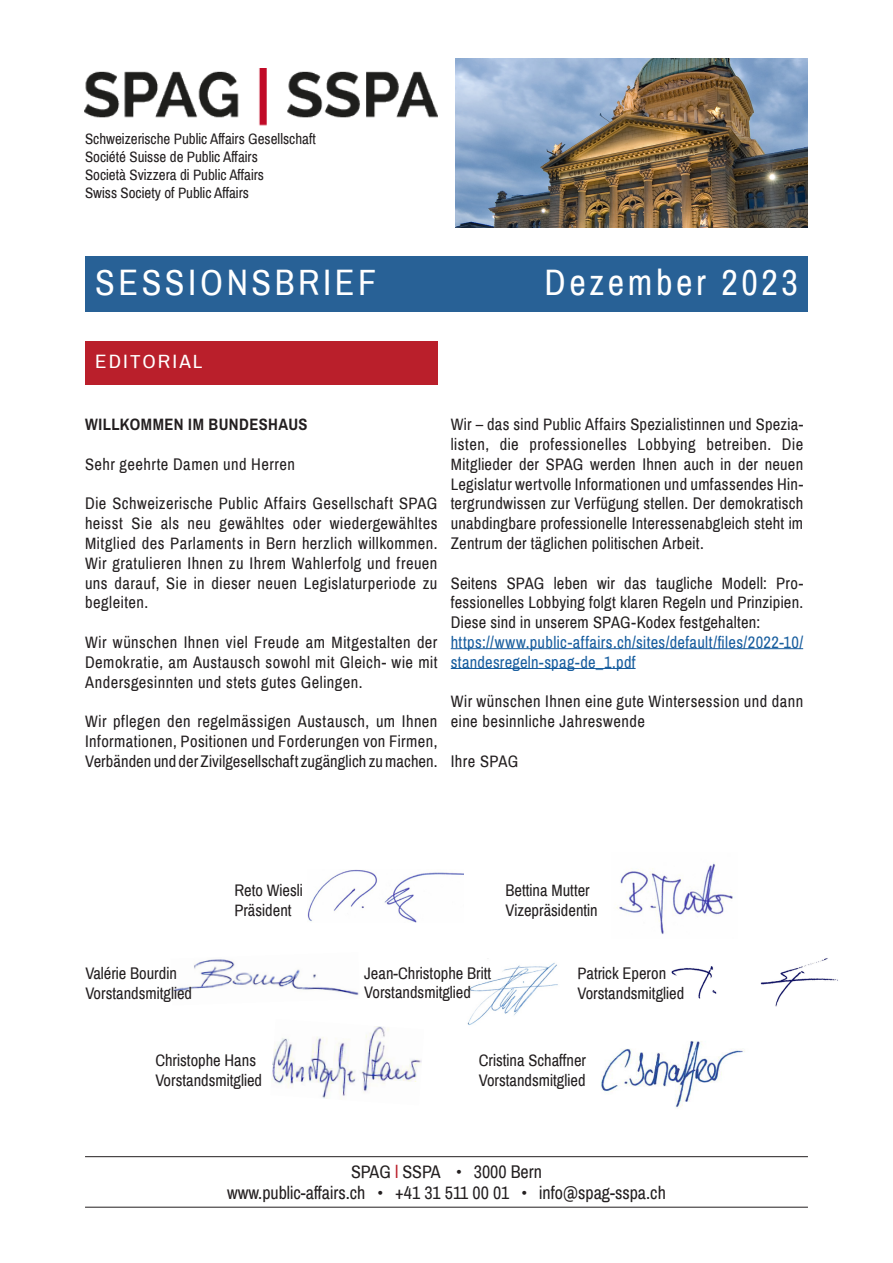
<style>
.page{position:relative;width:893px;height:1263px;background:#fff}
.page>*{position:absolute;margin:0;border:0;box-sizing:border-box;transform-origin:0 0}
.t1{font:36px "Archivo Narrow";letter-spacing:.1em;color:#fff}
.t2{font:18.9px "Archivo Narrow";letter-spacing:.1em;color:#fff;scale:1.11 1}
.t3{font:18px/21.6px "Archivo Narrow";color:#231f20;text-align:center}
.Spag_normal{font:16.5px/19.8px "Archivo Narrow";letter-spacing:.01em;color:#231f20;text-align:justify}
.Spag_normal-2{font:16.5px/19.8px "Archivo Narrow";letter-spacing:.03em;color:#231f20}
.Spag_normal-3{font:16.5px/19.8px "Archivo Narrow";letter-spacing:.02em;color:#175d9e}
.Spag_normal-4{font:700 16.5px "Archivo Narrow";letter-spacing:.03em;color:#231f20}
.t4{font:15px "Archivo Narrow";color:#231f20}
.s1{color:#ba1f2b}
</style>
<div class="page">
<hr style="left:85px;top:1156px;width:723px;height:1px;background:#231f20">
<hr style="left:85px;top:1207px;width:723px;height:1px;background:#231f20">
<img style="left:455px;top:58px;width:353px;height:170px">
<img style="left:84px;top:69px;width:353px;height:56px">
<div style="left:85px;top:341px;width:352px;height:43px;background:#ba1f2b"></div>
<div style="left:85px;top:256px;width:723px;height:55px;background:#286196"></div>
<hr style="left:451px;top:648px;width:352px;height:1px;background:#175d9e">
<hr style="left:451px;top:668px;width:185px;height:1px;background:#175d9e">
<img style="left:308px;top:869px;width:156px;height:53px">
<img style="left:272px;top:1026px;width:150px;height:74px">
<img style="left:616px;top:863px;width:117px;height:71px">
<img style="left:173px;top:959px;width:186px;height:36px">
<img style="left:467px;top:962px;width:91px;height:64px">
<img style="left:671px;top:958px;width:167px;height:49px">
<img style="left:601px;top:1041px;width:144px;height:68px">
<p class="t4" style="left:85px;top:130px;width:232px">Schweizerische Public Affairs Gesellschaft</p>
<p class="t4" style="left:85px;top:148px;width:174px">Société Suisse de Public Affairs</p>
<p class="t4" style="left:85px;top:166px;width:180px">Società Svizzera di Public Affairs</p>
<p class="t4" style="left:85px;top:184px;width:165px">Swiss Society of Public Affairs</p>
<p class="t1" style="left:95px;top:261px;width:283px">SESSIONSBRIEF</p>
<p class="t1" style="left:545px;top:261px;width:255px">Dezember 2023</p>
<p class="t2" style="left:95px;top:350px;width:98px">EDITORIAL</p>
<p class="Spag_normal-4" style="left:85px;top:414px;width:224px">WILLKOMMEN IM BUNDESHAUS</p>
<p class="Spag_normal-2" style="left:85px;top:455px;width:212px">Sehr geehrte Damen und Herren</p>
<p class="Spag_normal" style="left:85px;top:494px;width:354px">Die Schweizerische Public Affairs Gesellschaft SPAG heisst Sie als neu gewähltes oder wiedergewähltes Mitglied des Parlaments in Bern herzlich willkommen.<br>Wir gratulieren Ihnen zu Ihrem Wahlerfolg und freuen uns darauf, Sie in dieser neuen Legislaturperiode zu begleiten.</p>
<p class="Spag_normal" style="left:85px;top:633px;width:354px">Wir wünschen Ihnen viel Freude am Mitgestalten der Demokratie, am Austausch sowohl mit Gleich- wie mit Andersgesinnten und stets gutes Gelingen.</p>
<p class="Spag_normal" style="left:85px;top:712px;width:354px">Wir pflegen den regelmässigen Austausch, um Ihnen Informationen, Positionen und Forderungen von Firmen, Verbänden und der Zivilgesellschaft zugänglich zu machen.</p>
<p class="Spag_normal" style="left:451px;top:415px;width:354px">Wir – das sind Public Affairs Spezialistinnen und Spezia&shy;listen, die professionelles Lobbying betreiben. Die Mitglieder der SPAG werden Ihnen auch in der neuen Legislatur wertvolle Informationen und umfassendes Hin&shy;tergrundwissen zur Verfügung stellen. Der demokratisch unabdingbare professionelle Interessenabgleich steht im Zentrum der täglichen politischen Arbeit.</p>
<p class="Spag_normal" style="left:451px;top:573px;width:354px">Seitens SPAG leben wir das taugliche Modell: Pro&shy;fessionelles Lobbying folgt klaren Regeln und Prinzipien.<br>Diese sind in unserem SPAG-Kodex festgehalten:</p>
<p class="Spag_normal-3" style="left:451px;top:633px;width:354px">https://www.public-affairs.ch/sites/default/-files/2022-10/ standesregeln-spag-de_1.pdf</p>
<p class="Spag_normal-2" style="left:451px;top:692px;width:354px">Wir wünschen Ihnen eine gute Wintersession und dann eine besinnliche Jahreswende</p>
<p class="Spag_normal" style="left:451px;top:752px;width:69px">Ihre SPAG</p>
<p class="Spag_normal" style="left:234px;top:880px;width:70px">Reto Wiesli</p>
<p class="Spag_normal" style="left:234px;top:900px;width:59px">Präsident</p>
<p class="Spag_normal" style="left:506px;top:880px;width:86px">Bettina Mutter</p>
<p class="Spag_normal" style="left:506px;top:900px;width:94px">Vizepräsidentin</p>
<p class="Spag_normal" style="left:85px;top:963px;width:93px">Valérie Bourdin</p>
<p class="Spag_normal" style="left:85px;top:983px;width:108px">Vorstandsmitglied</p>
<p class="Spag_normal" style="left:155px;top:1050px;width:102px">Christophe Hans</p>
<p class="Spag_normal" style="left:155px;top:1070px;width:108px">Vorstandsmitglied</p>
<p class="Spag_normal" style="left:364px;top:963px;width:129px">Jean-Christophe Britt</p>
<p class="Spag_normal" style="left:364px;top:983px;width:108px">Vorstandsmitglied</p>
<p class="Spag_normal" style="left:577px;top:964px;width:90px">Patrick Eperon</p>
<p class="Spag_normal" style="left:577px;top:984px;width:108px">Vorstandsmitglied</p>
<p class="Spag_normal" style="left:479px;top:1050px;width:109px">Cristina Schaffner</p>
<p class="Spag_normal" style="left:479px;top:1070px;width:108px">Vorstandsmitglied</p>
<p class="t3" style="left:227px;top:1161px;width:440px">SPAG <span class="s1">l</span> SSPA • 3000 Bern<br>www.public-affairs.ch • +41 31 511 00 01 • info@spag-sspa.ch</p>
</div>
